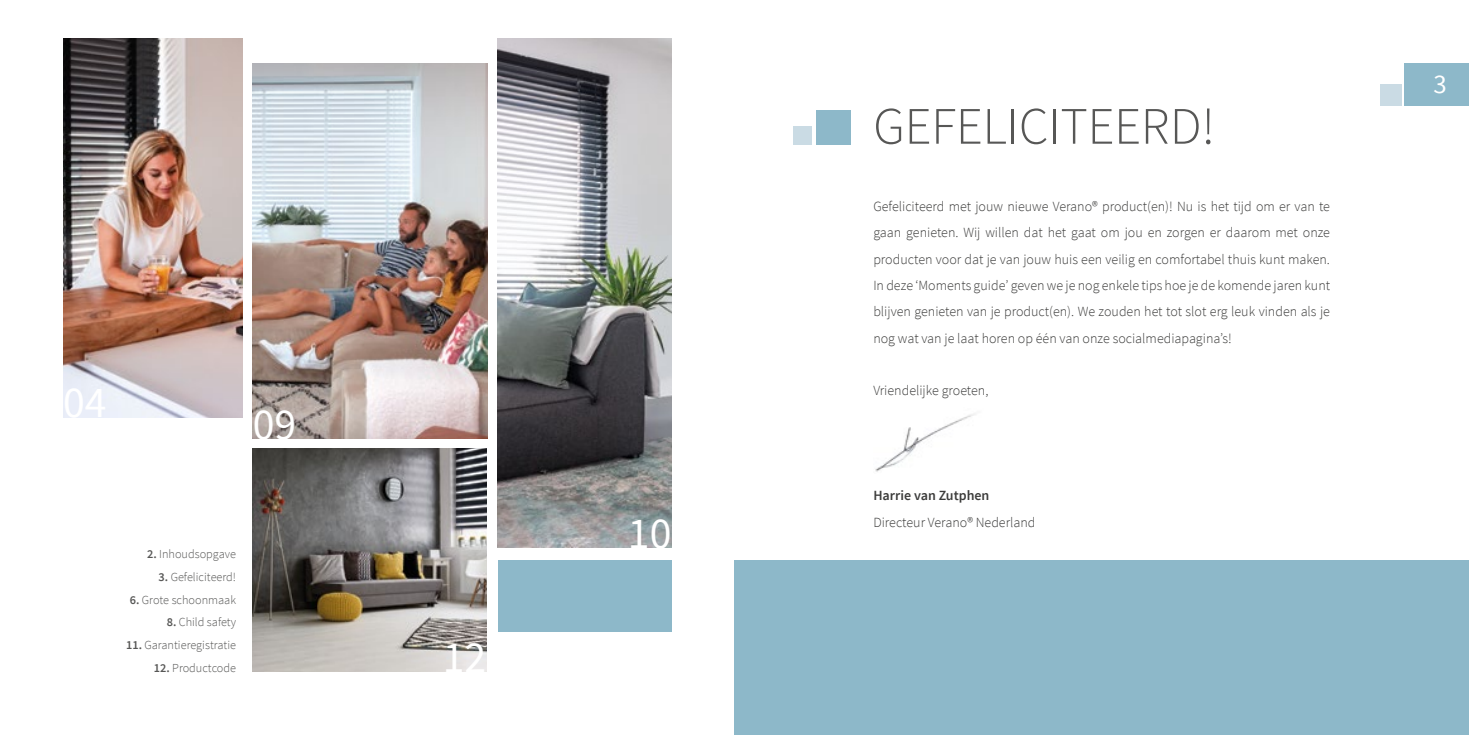
<style>
.page{position:relative;width:1469px;height:735px;background:#fff}
.page>*{position:absolute;margin:0;border:0;box-sizing:border-box;transform-origin:0 0}
.t1{font:300 52.5px "Source Sans Pro";color:#575756}
.t2{font:43.75px "Source Sans Pro";color:#fff}
.t3{font:26.78px "Source Sans Pro";color:#fff}
.t4{font:300 14px/26.2px "Source Sans Pro";color:#3c3c3b;text-align:justify}
.t5{font:600 14px "Source Sans Pro";color:#3c3c3b}
.t6{font:300 12.25px "Source Sans Pro";color:#575756}
.s1{font-weight:600}
</style>
<div class="page">
<div style="left:1404px;top:63px;width:64px;height:42px;background:#8db8c9"></div>
<div style="left:1380px;top:84px;width:21px;height:21px;background:#cadbe4"></div>
<div style="left:816px;top:110px;width:35px;height:34px;background:#8db8c9"></div>
<div style="left:793px;top:126px;width:19px;height:18px;background:#cadbe4"></div>
<div style="left:734px;top:560px;width:734px;height:174px;background:#8db8c9"></div>
<img style="left:875px;top:413px;width:100px;height:59px">
<img style="left:63px;top:38px;width:180px;height:379px">
<img style="left:253px;top:63px;width:235px;height:375px">
<img style="left:498px;top:38px;width:173px;height:509px">
<img style="left:253px;top:448px;width:233px;height:223px">
<div style="left:498px;top:560px;width:173px;height:71px;background:#8db8c9"></div>
<h2 class="t2" style="left:63px;top:375px;width:45px">04</h2>
<h2 class="t2" style="left:253px;top:396px;width:45px">09</h2>
<p class="t6" style="left:147px;top:546px;width:90px"><span class="s1">2.</span> Inhoudsopgave</p>
<p class="t6" style="left:159px;top:569px;width:79px"><span class="s1">3.</span> Gefeliciteerd!</p>
<p class="t6" style="left:130px;top:591px;width:108px"><span class="s1">6.</span> Grote schoonmaak</p>
<p class="t6" style="left:167px;top:614px;width:71px"><span class="s1">8.</span> Child safety</p>
<p class="t6" style="left:126px;top:637px;width:111px"><span class="s1">11.</span> Garantieregistratie</p>
<p class="t6" style="left:154px;top:660px;width:84px"><span class="s1">12.</span> Productcode</p>
<h2 class="t2" style="left:443px;top:630px;width:45px">12</h2>
<h2 class="t2" style="left:628px;top:506px;width:45px">10</h2>
<h1 class="t1" style="left:873px;top:94px;width:343px">GEFELICITEERD!</h1>
<p class="t4" style="left:873px;top:193px;width:458px">Gefeliciteerd met jouw nieuwe Verano® product(en)! Nu is het tijd om er van te gaan genieten. Wij willen dat het gaat om jou en zorgen er daarom met onze producten voor dat je van jouw huis een veilig en comfortabel thuis kunt maken.<br>In deze ‘Moments guide’ geven we je nog enkele tips hoe je de komende jaren kunt blijven genieten van je product(en). We zouden het tot slot erg leuk vinden als je nog wat van je laat horen op één van onze socialmediapagina’s!</p>
<p class="t4" style="left:873px;top:377px;width:117px">Vriendelijke groeten,</p>
<p class="t5" style="left:873px;top:486px;width:118px">Harrie van Zutphen</p>
<p class="t4" style="left:873px;top:508px;width:164px">Directeur Verano® Nederland</p>
<h3 class="t3" style="left:1433px;top:67px;width:15px">3</h3>
</div>
